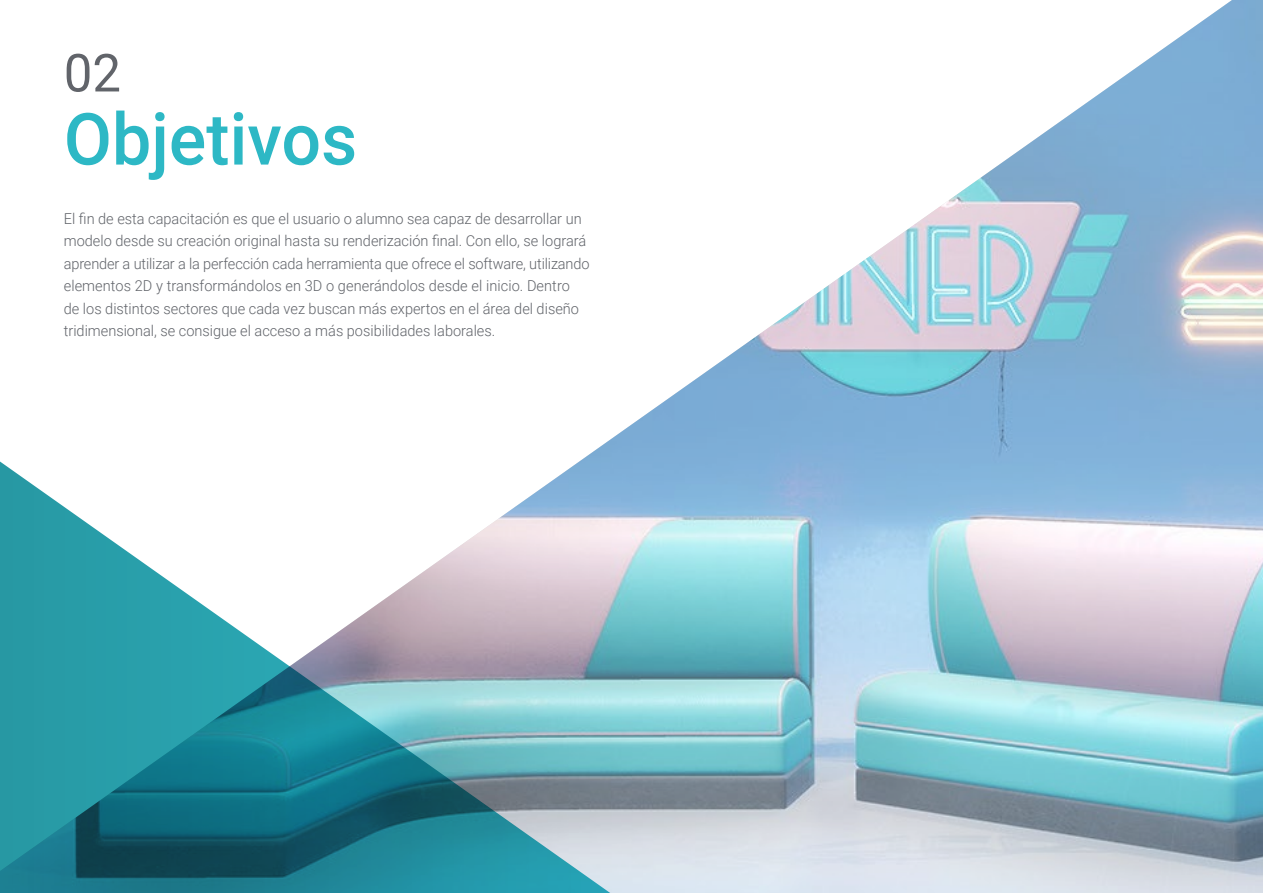
<style>
.page{position:relative;width:1263px;height:893px;background:#fff}
.page>*{position:absolute;margin:0;border:0;box-sizing:border-box;transform-origin:0 0}
.t1{font:500 72px "Roboto";color:#2db8c5}
.t2{font:52.5px "Roboto";color:#61646a}
.t3{font:300 15px/22.5px "Roboto";color:#61646a}
</style>
<div class="page">
<img style="left:601px;top:0;width:662px;height:893px">
<svg style="left:0;top:446px;width:640px;height:447px"></svg>
<h2 class="t2" style="left:64px;top:36px;width:59px">02</h2>
<h1 class="t1" style="left:64px;top:89px;width:295px">Objetivos</h1>
<p class="t3" style="left:64px;top:207px;width:527px">El fin de esta capacitación es que el usuario o alumno sea capaz de desarrollar un modelo desde su creación original hasta su renderización final. Con ello, se logrará aprender a utilizar a la perfección cada herramienta que ofrece el software, utilizando elementos 2D y transformándolos en 3D o generándolos desde el inicio. Dentro<br>de los distintos sectores que cada vez buscan más expertos en el área del diseño tridimensional, se consigue el acceso a más posibilidades laborales.</p>
</div>
